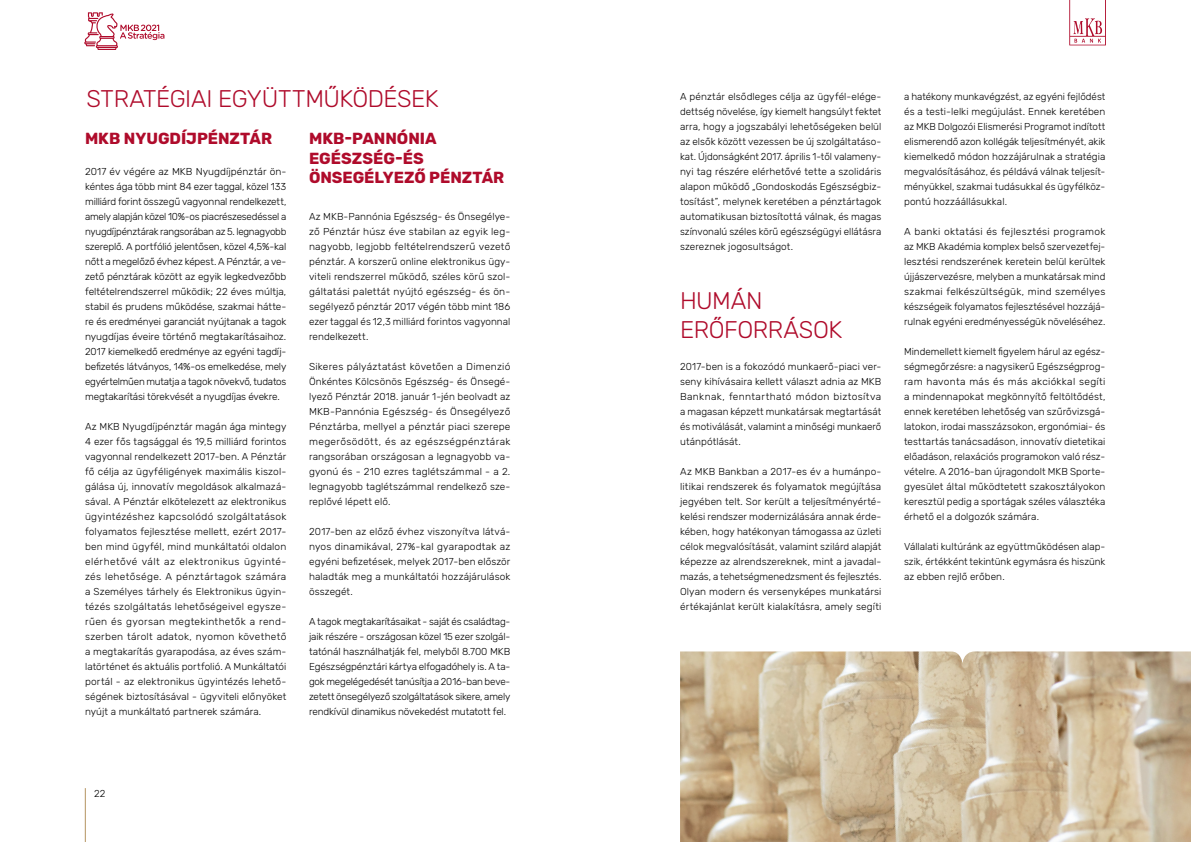
<style>
.page{position:relative;width:1191px;height:842px;background:#fff}
.page>*{position:absolute;margin:0;border:0;box-sizing:border-box;transform-origin:0 0}
.t1{font:300 24px/28.8px "Rubik";letter-spacing:-.02em;color:#af0b2b}
.t2{font:700 16px/19.2px "Rubik";color:#af0b2b}
.t3{font:300 10px/15px "Rubik";letter-spacing:.005em;color:#000;text-align:justify}
</style>
<div class="page">
<svg style="left:1069px;top:0;width:37px;height:45px"></svg>
<hr style="left:85px;top:788px;width:1px;height:54px;background:#b49360">
<svg style="left:84px;top:12px;width:80px;height:38px"></svg>
<img style="left:680px;top:651px;width:511px;height:191px">
<h1 class="t1" style="left:86px;top:85px;width:354px">STRATÉGIAI EGYÜTTMŰKÖDÉSEK</h1>
<h2 class="t2" style="left:85px;top:130px;width:189px">MKB NYUGDÍJPÉNZTÁR</h2>
<p class="t3" style="left:85px;top:164px;width:203px">2017 év végére az MKB Nyugdíjpénztár ön&shy;kéntes ága több mint 84 ezer taggal, közel 133 milliárd forint összegű vagyonnal rendelkezett, amely alapján közel 10%-os piacrészesedéssel a nyugdíjpénztárak rangsorában az 5. legnagyobb szereplő. A portfólió jelentősen, közel 4,5%-kal nőtt a megelőző évhez képest. A Pénztár, a ve&shy;zető pénztárak között az egyik legkedvezőbb feltételrendszerrel működik; 22 éves múltja, stabil és prudens működése, szakmai hátte&shy;re és eredményei garanciát nyújtanak a tagok nyugdíjas éveire történő megtakarításaihoz.<br>2017 kiemelkedő eredménye az egyéni tagdíj&shy;befizetés látványos, 14%-os emelkedése, mely egyértelműen mutatja a tagok növekvő, tudatos megtakarítási törekvését a nyugdíjas évekre.</p>
<p class="t3" style="left:85px;top:419px;width:203px">Az MKB Nyugdíjpénztár magán ága mintegy 4 ezer fős tagsággal és 19,5 milliárd forintos vagyonnal rendelkezett 2017-ben. A Pénztár fő célja az ügyféligények maximális kiszol&shy;gálása új, innovatív megoldások alkalmazá&shy;sával. A Pénztár elkötelezett az elektronikus ügyintézéshez kapcsolódó szolgáltatások folyamatos fejlesztése mellett, ezért 2017- ben mind ügyfél, mind munkáltatói oldalon elérhetővé vált az elektronikus ügyinté&shy;zés lehetősége. A pénztártagok számára a Személyes tárhely és Elektronikus ügyin&shy;tézés szolgáltatás lehetőségeivel egysze&shy;rűen és gyorsan megtekinthetők a rend&shy;szerben tárolt adatok, nyomon követhető a megtakarítás gyarapodása, az éves szám&shy;latörténet és aktuális portfolió. A Munkáltatói portál - az elektronikus ügyintézés lehető&shy;ségének biztosításával - ügyviteli előnyöket nyújt a munkáltató partnerek számára.</p>
<h2 class="t2" style="left:309px;top:130px;width:197px">MKB-PANNÓNIA<br>EGÉSZSÉG-ÉS<br>ÖNSEGÉLYEZŐ PÉNZTÁR</h2>
<p class="t3" style="left:309px;top:209px;width:203px">Az MKB-Pannónia Egészség- és Önsegélye&shy;ző Pénztár húsz éve stabilan az egyik leg&shy;nagyobb, legjobb feltételrendszerű vezető pénztár. A korszerű online elektronikus ügy&shy;viteli rendszerrel működő, széles körű szol&shy;gáltatási palettát nyújtó egészség- és ön&shy;segélyező pénztár 2017 végén több mint 186 ezer taggal és 12,3 milliárd forintos vagyonnal rendelkezett.</p>
<p class="t3" style="left:309px;top:359px;width:203px">Sikeres pályáztatást követően a Dimenzió Önkéntes Kölcsönös Egészség- és Önsegé&shy;lyező Pénztár 2018. január 1-jén beolvadt az MKB-Pannónia Egészség- és Önsegélyező Pénztárba, mellyel a pénztár piaci szerepe megerősödött, és az egészségpénztárak rangsorában országosan a legnagyobb va&shy;gyonú és - 210 ezres taglétszámmal - a 2. legnagyobb taglétszámmal rendelkező sze&shy;replővé lépett elő.</p>
<p class="t3" style="left:309px;top:524px;width:203px">2017-ben az előző évhez viszonyítva látvá&shy;nyos dinamikával, 27%-kal gyarapodtak az egyéni befizetések, melyek 2017-ben először haladták meg a munkáltatói hozzájárulások összegét.</p>
<p class="t3" style="left:309px;top:614px;width:203px">A tagok megtakarításaikat - saját és családtag&shy;jaik részére - országosan közel 15 ezer szolgál&shy;tatónál használhatják fel, melyből 8.700 MKB Egészségpénztári kártya elfogadóhely is. A ta&shy;gok megelégedését tanúsítja a 2016-ban beve&shy;zetett önsegélyező szolgáltatások sikere, amely rendkívül dinamikus növekedést mutatott fel.</p>
<p class="t3" style="left:94px;top:787px;width:13px">22</p>
<p class="t3" style="left:680px;top:89px;width:203px">A pénztár elsődleges célja az ügyfél-elége&shy;dettség növelése, így kiemelt hangsúlyt fektet arra, hogy a jogszabályi lehetőségeken belül az elsők között vezessen be új szolgáltatáso&shy;kat. Újdonságként 2017. április 1-től valamen - nyi tag részére elérhetővé tette a szolidáris alapon működő „Gondoskodás Egészségbiz&shy;tosítást”, melynek keretében a pénztártagok automatikusan biztosítottá válnak, és magas színvonalú széles körű egészségügyi ellátásra szereznek jogosultságot.</p>
<h1 class="t1" style="left:680px;top:287px;width:164px">HUMÁN<br>ERŐFORRÁSOK</h1>
<p class="t3" style="left:680px;top:359px;width:203px">2017-ben is a fokozódó munkaerő-piaci ver&shy;seny kihívásaira kellett választ adnia az MKB Banknak, fenntartható módon biztosítva a magasan képzett munkatársak megtartását és motiválását, valamint a minőségi munkaerő utánpótlását.</p>
<p class="t3" style="left:680px;top:464px;width:203px">Az MKB Bankban a 2017-es év a humánpo&shy;litikai rendszerek és folyamatok megújítása jegyében telt. Sor került a teljesítményérté&shy;kelési rendszer modernizálására annak érde&shy;kében, hogy hatékonyan támogassa az üzleti célok megvalósítását, valamint szilárd alapját képezze az alrendszereknek, mint a javadal&shy;mazás, a tehetségmenedzsment és fejlesztés.<br>Olyan modern és versenyképes munkatársi értékajánlat került kialakításra, amely segíti</p>
<p class="t3" style="left:904px;top:89px;width:203px">a hatékony munkavégzést, az egyéni fejlődést és a testi-lelki megújulást. Ennek keretében az MKB Dolgozói Elismerési Programot indított elismerendő azon kollégák teljesítményét, akik kiemelkedő módon hozzájárulnak a stratégia megvalósításához, és példává válnak teljesít&shy;ményükkel, szakmai tudásukkal és ügyfélköz&shy;pontú hozzáállásukkal.</p>
<p class="t3" style="left:904px;top:224px;width:203px">A banki oktatási és fejlesztési programok az MKB Akadémia komplex belső szervezetfej&shy;lesztési rendszerének keretein belül kerültek újjászervezésre, melyben a munkatársak mind szakmai felkészültségük, mind személyes készségeik folyamatos fejlesztésével hozzájá&shy;rulnak egyéni eredményességük növeléséhez.</p>
<p class="t3" style="left:904px;top:344px;width:203px">Mindemellett kiemelt figyelem hárul az egész&shy;ségmegőrzésre: a nagysikerű Egészségprog&shy;ram havonta más és más akciókkal segíti a mindennapokat megkönnyítő feltöltődést, ennek keretében lehetőség van szűrővizsgá&shy;latokon, irodai masszázsokon, ergonómiai- és testtartás tanácsadáson, innovatív dietetikai előadáson, relaxációs programokon való rész&shy;vételre. A 2016-ban újragondolt MKB Sporte&shy;gyesület által működtetett szakosztályokon keresztül pedig a sportágak széles választéka érhető el a dolgozók számára.</p>
<p class="t3" style="left:904px;top:539px;width:203px">Vállalati kultúránk az együttműködésen alap&shy;szik, értékként tekintünk egymásra és hiszünk az ebben rejlő erőben.</p>
</div>
